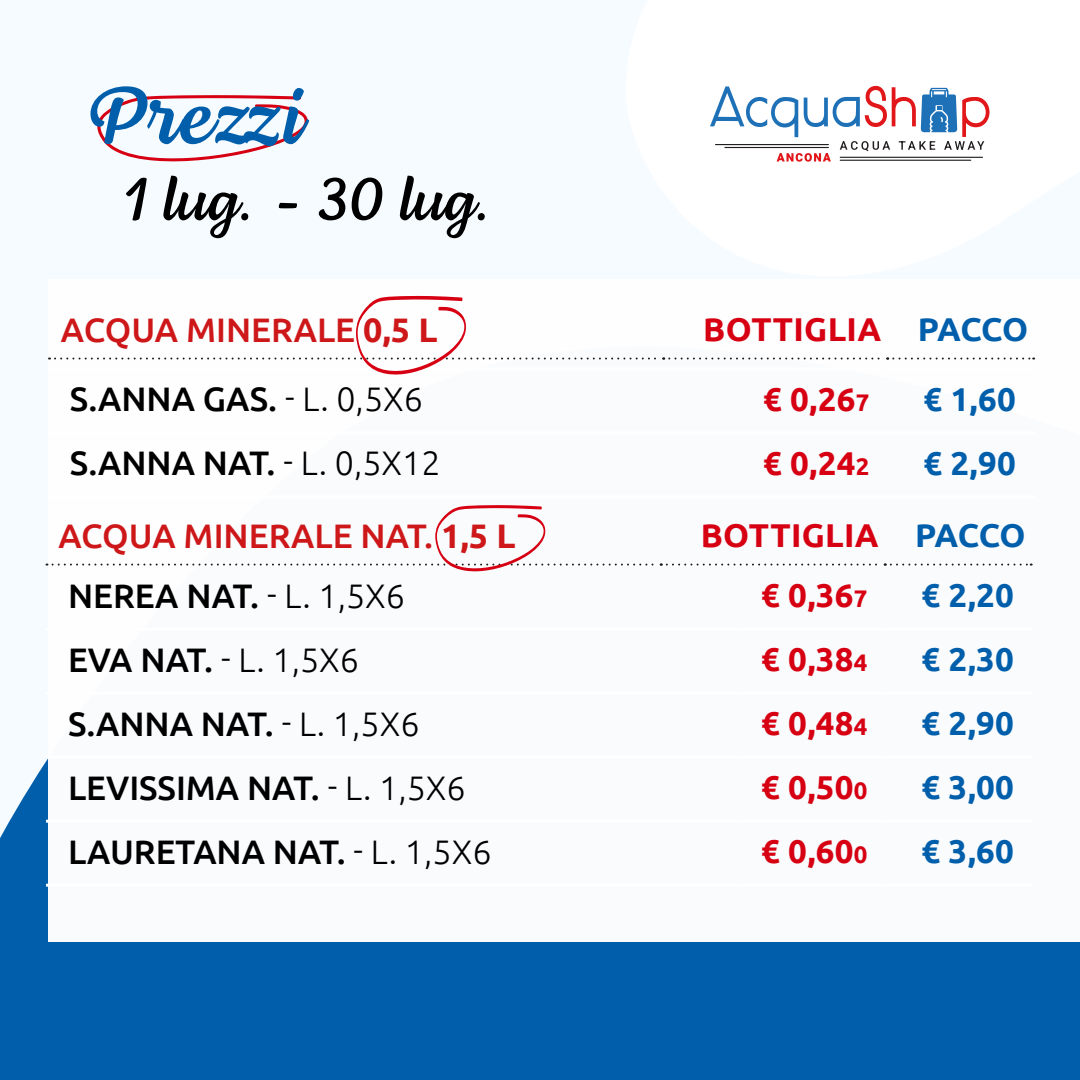
<style>
.page{position:relative;width:1080px;height:1080px;background:#fff}
.page>*{position:absolute;margin:0;border:0;box-sizing:border-box;transform-origin:0 0}
.t1{font:61px "Lemongrass Script";color:#000}
.t2{font:500 34px "Ubuntu";color:#000}
.t3{font:500 34px "Ubuntu";color:#cd1719}
.t4{font:300 34px "Ubuntu";color:#000}
.t5{font:700 33px "Ubuntu";letter-spacing:.01em;color:#d60012}
.t6{font:700 33px "Ubuntu";letter-spacing:.01em;color:#005eab}
.s1{font-weight:700}
.s2{color:#005eab}
.s3{font-weight:300}
.s4{font-size:24px}
.s5{font-weight:500}
</style>
<div class="page">
<div style="left:0;top:0;width:1080px;height:1078px;background:#f6fbff"></div>
<div style="left:0;top:563px;width:1080px;height:517px;background:#005eab"></div>
<svg style="left:90px;top:86px;width:220px;height:76px"></svg>
<svg style="left:710px;top:86px;width:280px;height:76px"></svg>
<hr style="left:840px;top:157px;width:143px;height:1px;background:#231f20">
<hr style="left:840px;top:160px;width:131px;height:1px;background:#231f20">
<div style="left:48px;top:279px;width:1032px;height:663px;background:#fff"></div>
<hr style="left:46px;top:628px;width:693px;height:3px;background:#fff">
<hr style="left:46px;top:692px;width:693px;height:3px;background:#fff">
<hr style="left:46px;top:756px;width:693px;height:3px;background:#fff">
<hr style="left:46px;top:820px;width:693px;height:3px;background:#fff">
<hr style="left:46px;top:884px;width:693px;height:3px;background:#fff">
<svg style="left:47px;top:505px;width:985px;height:67px"></svg>
<svg style="left:49px;top:296px;width:985px;height:79px"></svg>
<h1 class="t1" style="left:122px;top:163px;width:372px">1 lug. - 30 lug.</h1>
<p class="t3" style="left:61px;top:308px;width:378px">ACQUA MINERALE <span class="s1">0,5 L</span></p>
<p class="t5" style="left:703px;top:309px;width:326px">BOTTIGLIA <span class="s2">PACCO</span></p>
<p class="t2" style="left:70px;top:378px;width:355px">S.ANNA GAS. <span class="s3">- L. 0,5X6</span></p>
<p class="t5" style="left:763px;top:379px;width:108px">€ 0,26<span class="s4">7</span></p>
<p class="t6" style="left:923px;top:379px;width:94px">€ 1,60</p>
<p class="t2" style="left:70px;top:442px;width:372px">S.ANNA NAT. <span class="s3">- L. 0,5X12</span></p>
<p class="t5" style="left:763px;top:443px;width:108px">€ 0,24<span class="s4">2</span></p>
<p class="t6" style="left:923px;top:443px;width:94px">€ 2,90</p>
<p class="t3" style="left:59px;top:514px;width:459px">ACQUA MINERALE NAT. <span class="s1">1,5 L</span></p>
<p class="t5" style="left:701px;top:515px;width:326px">BOTTIGLIA <span class="s2">PACCO</span></p>
<p class="t2" style="left:68px;top:574px;width:339px">NEREA NAT. <span class="s3">- L. 1,5X6</span></p>
<p class="t5" style="left:761px;top:575px;width:108px">€ 0,36<span class="s4">7</span></p>
<p class="t6" style="left:921px;top:575px;width:94px">€ 2,20</p>
<p class="t4" style="left:68px;top:639px;width:293px"><span class="s5">EVA NAT.</span> - L. 1,5X6</p>
<p class="t5" style="left:761px;top:639px;width:108px">€ 0,38<span class="s4">4</span></p>
<p class="t6" style="left:921px;top:639px;width:94px">€ 2,30</p>
<p class="t2" style="left:68px;top:702px;width:353px">S.ANNA NAT. <span class="s3">- L. 1,5X6</span></p>
<p class="t5" style="left:761px;top:703px;width:108px">€ 0,48<span class="s4">4</span></p>
<p class="t6" style="left:921px;top:703px;width:94px">€ 2,90</p>
<p class="t2" style="left:68px;top:766px;width:399px">LEVISSIMA NAT. <span class="s3">- L. 1,5X6</span></p>
<p class="t5" style="left:761px;top:767px;width:108px">€ 0,50<span class="s4">0</span></p>
<p class="t6" style="left:921px;top:767px;width:94px">€ 3,00</p>
<p class="t2" style="left:68px;top:830px;width:425px">LAURETANA NAT. <span class="s3">- L. 1,5X6</span></p>
<p class="t5" style="left:761px;top:831px;width:108px">€ 0,60<span class="s4">0</span></p>
<p class="t6" style="left:921px;top:831px;width:94px">€ 3,60</p>
</div>
